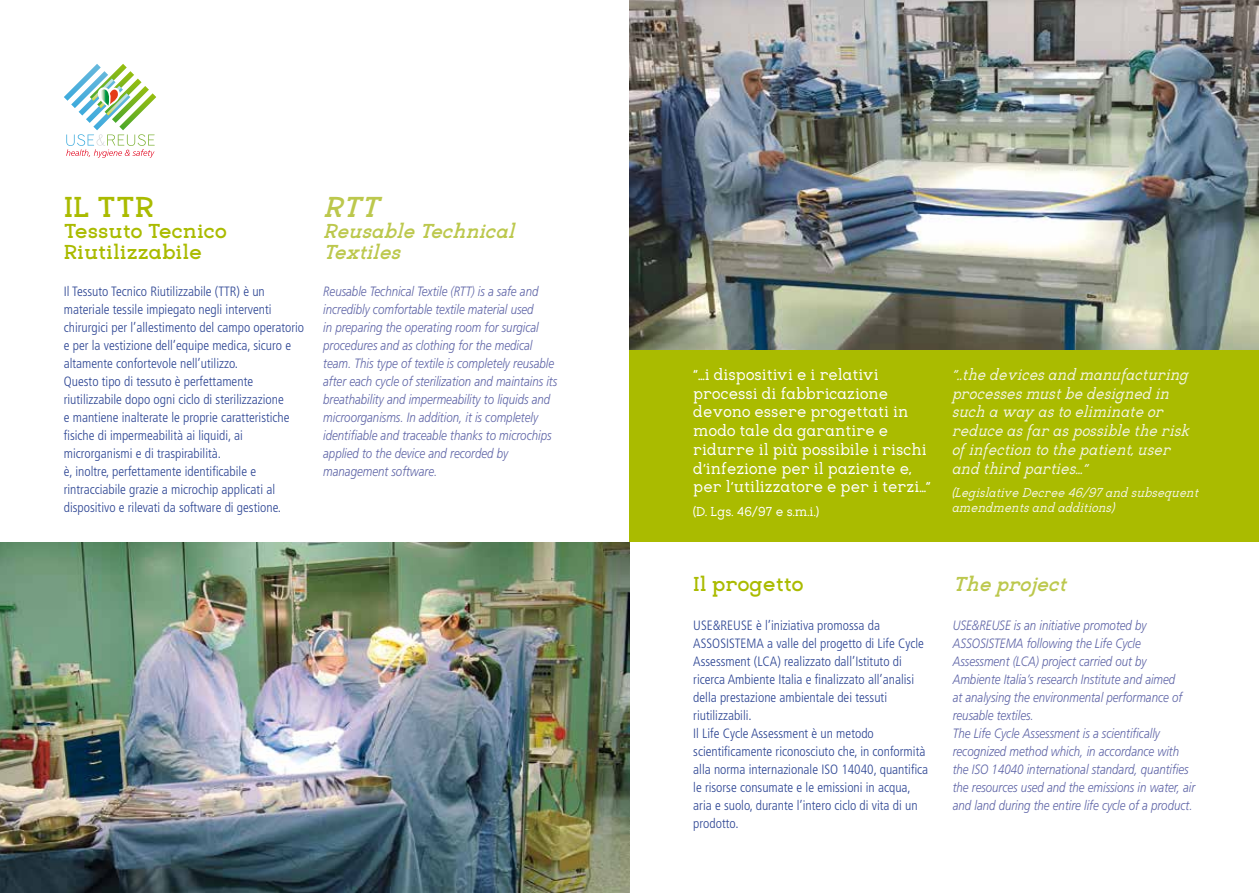
<style>
.page{position:relative;width:1259px;height:893px;background:#fff}
.page>*{position:absolute;margin:0;border:0;box-sizing:border-box;transform-origin:0 0}
.t1{font:700 30px "Eligible";color:#ab0}
.t2{font:italic 700 30px "Eligible";color:#bcc84d;scale:1.05 1}
.t3{font:700 21px/21px "Eligible";color:#ab0}
.t4{font:italic 700 21px/21px "Eligible";color:#bcc84d;scale:1.05 1}
.t5{font:16.5px/18.8px "Eligible";color:#fff}
.t6{font:italic 16.5px/18.8px "Eligible";color:#f3f5e1;scale:1.05 1}
.t7{font:300 condensed 13.5px/18px "Frutiger";color:#2e4694}
.t8{font:italic 300 13.5px/18px "Frutiger";color:#5d63a6;scale:.85 1}
.t9{font:italic 13.5px/15px "Eligible";color:#f3f5e1;scale:1.05 1}
.t10{font:13.5px "Eligible";color:#fff}
</style>
<div class="page">
<img style="left:629px;top:0;width:630px;height:350px">
<div style="left:630px;top:351px;width:629px;height:191px;background:#ab0"></div>
<svg style="left:64px;top:64px;width:92px;height:94px"></svg>
<img style="left:0;top:542px;width:629px;height:350px">
<h1 class="t1" style="left:64px;top:180px;width:92px">IL TTR</h1>
<h2 class="t3" style="left:64px;top:219px;width:164px">Tessuto Tecnico<br>Riutilizzabile</h2>
<p class="t7" style="left:64px;top:282px;width:242px">Il Tessuto Tecnico Riutilizzabile (TTR) è un materiale tessile impiegato negli interventi chirurgici per l’allestimento del campo operatorio e per la vestizione dell’equipe medica, sicuro e altamente confortevole nell’utilizzo.<br>Questo tipo di tessuto è perfettamente riutilizzabile dopo ogni ciclo di sterilizzazione<br>e mantiene inalterate le proprie caratteristiche fisiche di impermeabilità ai liquidi, ai microrganismi e di traspirabilità.<br>è, inoltre, perfettamente identificabile e rintracciabile grazie a microchip applicati al dispositivo e rilevati da software di gestione.</p>
<h1 class="t2" style="left:323px;top:180px;width:54px">RTT</h1>
<h2 class="t4" style="left:323px;top:219px;width:183px">Reusable Technical<br>Textiles</h2>
<p class="t8" style="left:323px;top:283px;width:277px">Reusable Technical Textile (RTT) is a safe and incredibly comfortable textile material used<br>in preparing the operating room for surgical procedures and as clothing for the medical team. This type of textile is completely reusable after each cycle of sterilization and maintains its breathability and impermeability to liquids and microorganisms. In addition, it is completely identifiable and traceable thanks to microchips applied to the device and recorded by management software.</p>
<p class="t5" style="left:693px;top:364px;width:239px">“…i dispositivi e i relativi processi di fabbricazione devono essere progettati in modo tale da garantire e ridurre il più possibile i rischi d’infezione per il paziente e, per l’utilizzatore e per i terzi…“</p>
<p class="t10" style="left:693px;top:499px;width:127px">(D. Lgs. 46/97 e s.m.i.)</p>
<p class="t6" style="left:951px;top:364px;width:228px">“..the devices and manufacturing processes must be designed in such a way as to eliminate or reduce as far as possible the risk of infection to the patient, user and third parties…”</p>
<p class="t9" style="left:951px;top:484px;width:236px">(Legislative Decree 46/97 and subsequent amendments and additions)</p>
<h2 class="t3" style="left:693px;top:572px;width:112px">Il progetto</h2>
<p class="t7" style="left:693px;top:616px;width:236px">USE&amp;REUSE è l’iniziativa promossa da ASSOSISTEMA a valle del progetto di Life Cycle Assessment (LCA) realizzato dall’Istituto di ricerca Ambiente Italia e finalizzato all’analisi della prestazione ambientale dei tessuti riutilizzabili.<br>Il Life Cycle Assessment è un metodo scientificamente riconosciuto che, in conformità alla norma internazionale ISO 14040, quantifica le risorse consumate e le emissioni in acqua, aria e suolo, durante l’intero ciclo di vita di un prodotto.</p>
<h2 class="t4" style="left:952px;top:572px;width:109px">The project</h2>
<p class="t8" style="left:952px;top:616px;width:287px">USE&amp;REUSE is an initiative promoted by ASSOSISTEMA following the Life Cycle Assessment (LCA) project carried out by Ambiente Italia’s research Institute and aimed<br>at analysing the environmental performance of reusable textiles.<br>The Life Cycle Assessment is a scientifically recognized method which, in accordance with the ISO 14040 international standard, quantifies the resources used and the emissions in water, air and land during the entire life cycle of a product.</p>
</div>
